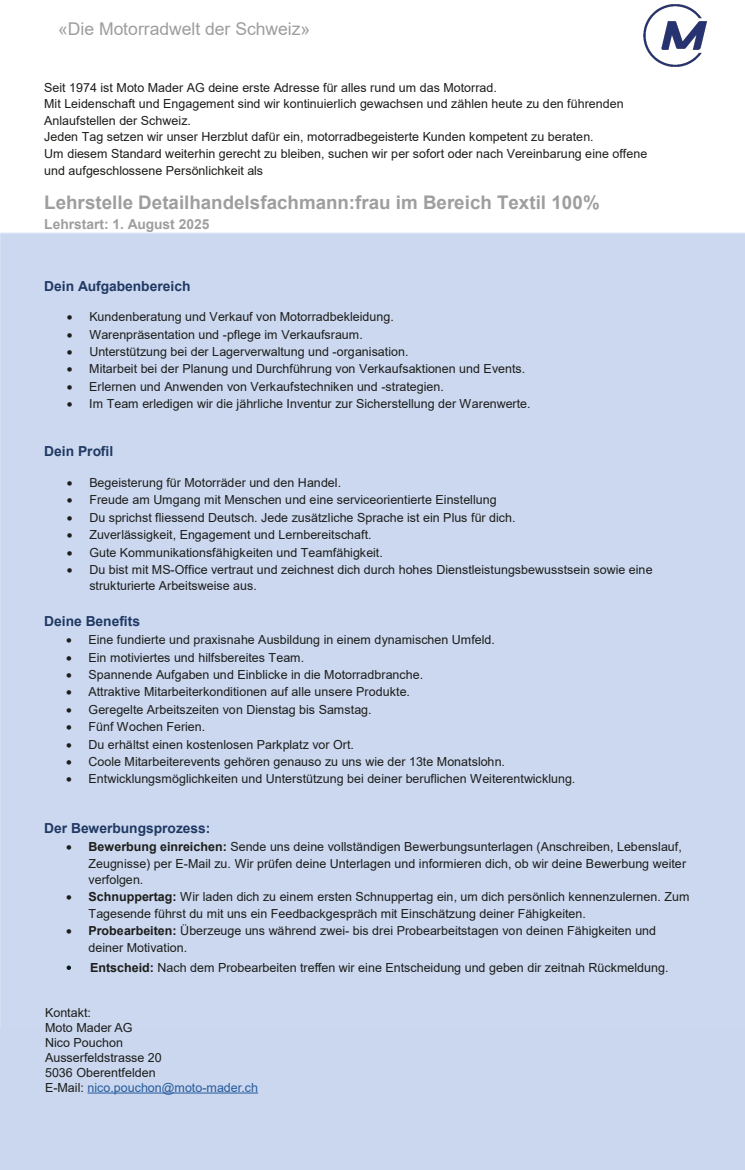
<style>
.page{position:relative;width:745px;height:1170px;background:#fff}
.page>*{position:absolute;margin:0;border:0;box-sizing:border-box;transform-origin:0 0}
.t1{font:700 18.75px "Arial";color:#9e9e9e}
.t2{font:17.5px "Arial";color:#9e9e9e}
.t3{font:700 13.75px "Arial";color:#203964}
.t4{font:700 13.75px "Arial";color:#9e9e9e}
.t5{font:12.5px/16.5px "Arial";color:#1d1d1b}
.t6{font:12.5px "Arial";color:#275b9c}
.s1{font-weight:700}
.s2{color:#1d1d1b}
</style>
<div class="page">
<div style="left:0;top:1026px;width:744px;height:143px;background:#cad7ef"></div>
<img style="left:643px;top:4px;width:65px;height:63px">
<div style="left:0;top:232px;width:744px;height:794px;background:#cbd8ef"></div>
<hr style="left:87px;top:1092px;width:171px;height:1px;background:#275b9c">
<svg style="left:67px;top:965px;width:4px;height:4px"></svg>
<p class="t2" style="left:58px;top:17px;width:254px">«Die Motorradwelt der Schweiz»</p>
<p class="t5" style="left:44px;top:79px;width:604px">Seit 1974 ist Moto Mader AG deine erste Adresse für alles rund um das Motorrad.<br>Mit Leidenschaft und Engagement sind wir kontinuierlich gewachsen und zählen heute zu den führenden Anlaufstellen der Schweiz.<br>Jeden Tag setzen wir unser Herzblut dafür ein, motorradbegeisterte Kunden kompetent zu beraten.<br>Um diesem Standard weiterhin gerecht zu bleiben, suchen wir per sofort oder nach Vereinbarung eine offene und aufgeschlossene Persönlichkeit als</p>
<p class="t1" style="left:44px;top:189px;width:556px">Lehrstelle Detailhandelsfachmann:frau im Bereich Textil 100%</p>
<p class="t4" style="left:44px;top:215px;width:167px">Lehrstart: 1. August 2025</p>
<p class="t3" style="left:44px;top:276px;width:147px">Dein Aufgabenbereich</p>
<p class="t5" style="left:67px;top:308px;width:328px">• Kundenberatung und Verkauf von Motorradbekleidung.</p>
<p class="t5" style="left:67px;top:326px;width:297px">• Warenpräsentation und -pflege im Verkaufsraum.</p>
<p class="t5" style="left:67px;top:343px;width:343px">• Unterstützung bei der Lagerverwaltung und -organisation.</p>
<p class="t5" style="left:67px;top:361px;width:460px">• Mitarbeit bei der Planung und Durchführung von Verkaufsaktionen und Events.</p>
<p class="t5" style="left:67px;top:378px;width:378px">• Erlernen und Anwenden von Verkaufstechniken und -strategien.</p>
<p class="t5" style="left:67px;top:395px;width:465px">• Im Team erledigen wir die jährliche Inventur zur Sicherstellung der Warenwerte.</p>
<p class="t3" style="left:44px;top:442px;width:70px">Dein Profil</p>
<p class="t5" style="left:67px;top:474px;width:276px">• Begeisterung für Motorräder und den Handel.</p>
<p class="t5" style="left:67px;top:491px;width:431px">• Freude am Umgang mit Menschen und eine serviceorientierte Einstellung</p>
<p class="t5" style="left:67px;top:509px;width:450px">• Du sprichst fliessend Deutsch. Jede zusätzliche Sprache ist ein Plus für dich.</p>
<p class="t5" style="left:67px;top:526px;width:306px">• Zuverlässigkeit, Engagement und Lernbereitschaft.</p>
<p class="t5" style="left:67px;top:544px;width:317px">• Gute Kommunikationsfähigkeiten und Teamfähigkeit.</p>
<p class="t5" style="left:89px;top:561px;width:564px;text-indent:-22px">• Du bist mit MS-Office vertraut und zeichnest dich durch hohes Dienstleistungsbewusstsein sowie eine strukturierte Arbeitsweise aus.</p>
<p class="t3" style="left:44px;top:611px;width:97px">Deine Benefits</p>
<p class="t5" style="left:66px;top:631px;width:430px">• Eine fundierte und praxisnahe Ausbildung in einem dynamischen Umfeld.</p>
<p class="t5" style="left:66px;top:649px;width:240px">• Ein motiviertes und hilfsbereites Team.</p>
<p class="t5" style="left:66px;top:666px;width:358px">• Spannende Aufgaben und Einblicke in die Motorradbranche.</p>
<p class="t5" style="left:66px;top:683px;width:345px">• Attraktive Mitarbeiterkonditionen auf alle unsere Produkte.</p>
<p class="t5" style="left:66px;top:701px;width:307px">• Geregelte Arbeitszeiten von Dienstag bis Samstag.</p>
<p class="t5" style="left:66px;top:718px;width:141px">• Fünf Wochen Ferien.</p>
<p class="t5" style="left:66px;top:735px;width:289px">• Du erhältst einen kostenlosen Parkplatz vor Ort.</p>
<p class="t5" style="left:66px;top:753px;width:440px">• Coole Mitarbeiterevents gehören genauso zu uns wie der 13te Monatslohn.</p>
<p class="t5" style="left:66px;top:770px;width:510px">• Entwicklungsmöglichkeiten und Unterstützung bei deiner beruflichen Weiterentwicklung.</p>
<p class="t3" style="left:44px;top:818px;width:167px">Der Bewerbungsprozess:</p>
<p class="t5" style="left:88px;top:838px;width:598px;text-indent:-22px">• <span class="s1">Bewerbung einreichen:</span> Sende uns deine vollständigen Bewerbungsunterlagen (Anschreiben, Lebenslauf,<br>Zeugnisse) per E-Mail zu. Wir prüfen deine Unterlagen und informieren dich, ob wir deine Bewerbung weiter verfolgen.</p>
<p class="t5" style="left:88px;top:888px;width:602px;text-indent:-22px">• <span class="s1">Schnuppertag:</span> Wir laden dich zu einem ersten Schnuppertag ein, um dich persönlich kennenzulernen. Zum<br>Tagesende führst du mit uns ein Feedbackgespräch mit Einschätzung deiner Fähigkeiten.</p>
<p class="t5" style="left:88px;top:922px;width:568px;text-indent:-22px">• <span class="s1">Probearbeiten:</span> Überzeuge uns während zwei- bis drei Probearbeitstagen von deinen Fähigkeiten und deiner Motivation.</p>
<p class="t5" style="left:90px;top:958px;width:579px"><span class="s1">Entscheid:</span> Nach dem Probearbeiten treffen wir eine Entscheidung und geben dir zeitnah Rückmeldung.</p>
<p class="t5" style="left:45px;top:1003px;width:47px">Kontakt:</p>
<p class="t5" style="left:45px;top:1018px;width:89px">Moto Mader AG</p>
<p class="t5" style="left:45px;top:1033px;width:79px">Nico Pouchon</p>
<p class="t5" style="left:45px;top:1048px;width:118px">Ausserfeldstrasse 20</p>
<p class="t5" style="left:45px;top:1063px;width:112px">5036 Oberentfelden</p>
<p class="t6" style="left:45px;top:1078px;width:214px"><span class="s2">E-Mail:</span> nico.pouchon@moto-mader.ch</p>
</div>
